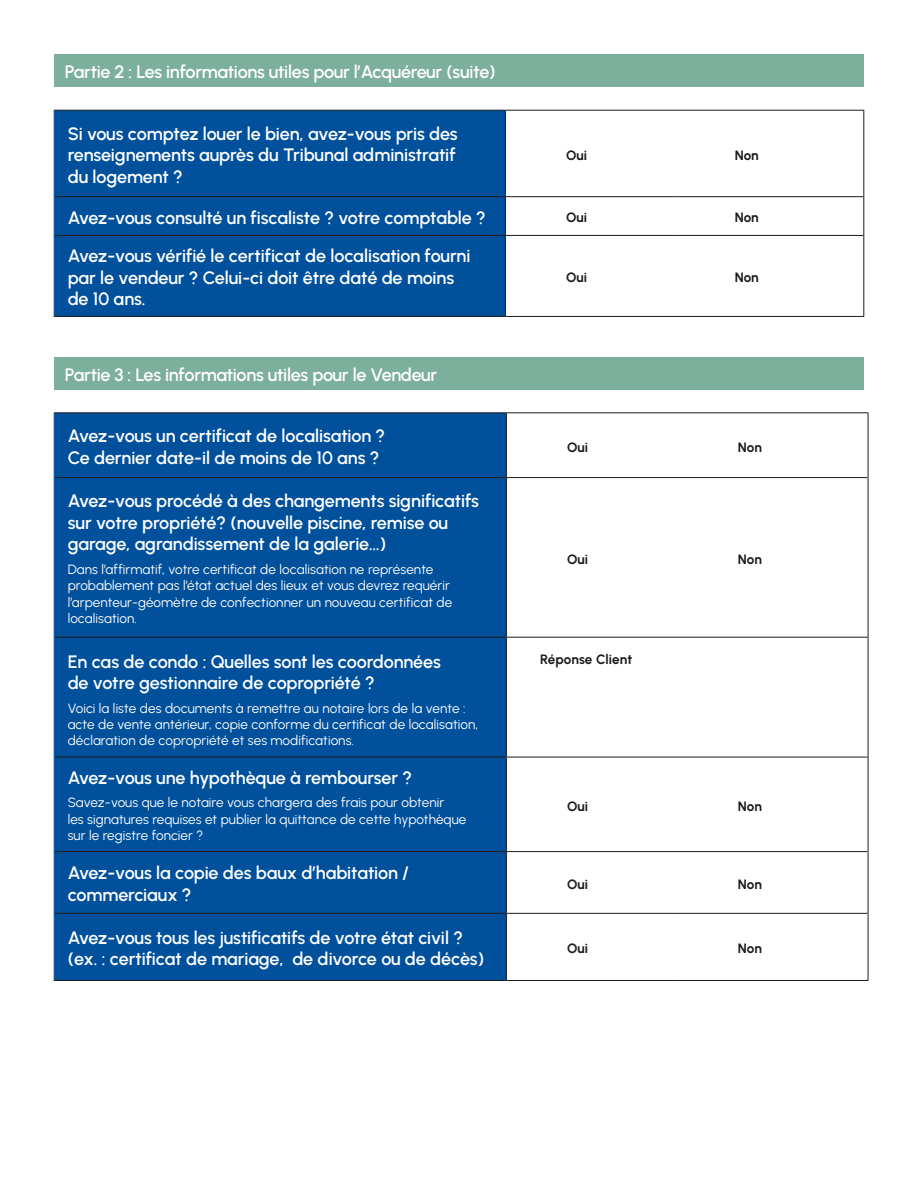
<style>
.page{position:relative;width:918px;height:1188px;background:#fff}
.page>*{position:absolute;margin:0;border:0;box-sizing:border-box;transform-origin:0 0}
.t1{font:600 18px/21.6px "Urbanist";letter-spacing:-.01em;color:#fff}
.t2{font:13.5px/16.5px "Urbanist";letter-spacing:.005em;color:#fff}
.t3{font:700 13.5px "Urbanist";color:#1c1c1c}
</style>
<div class="page">
<div style="left:54px;top:54px;width:810px;height:33px;background:#7daf9d"></div>
<div style="left:54px;top:357px;width:810px;height:33px;background:#7daf9d"></div>
<div style="left:55px;top:111px;width:450px;height:205px;background:#01509c"></div>
<svg style="left:506px;top:197px;width:357px;height:119px"></svg>
<hr style="left:54px;top:110px;width:451px;height:1px;background:#1c1c1c">
<hr style="left:55px;top:196px;width:450px;height:1px;background:#1c1c1c">
<hr style="left:55px;top:235px;width:450px;height:1px;background:#1c1c1c">
<hr style="left:54px;top:316px;width:451px;height:1px;background:#1c1c1c">
<hr style="left:54px;top:111px;width:1px;height:86px;background:#01509c">
<hr style="left:54px;top:197px;width:1px;height:38px;background:#01509c">
<hr style="left:54px;top:235px;width:1px;height:81px;background:#01509c">
<hr style="left:505px;top:110px;width:169px;height:1px;background:#1c1c1c">
<hr style="left:674px;top:110px;width:190px;height:1px;background:#1c1c1c">
<hr style="left:505px;top:196px;width:169px;height:1px;background:#1c1c1c">
<hr style="left:674px;top:196px;width:189px;height:1px;background:#1c1c1c">
<hr style="left:505px;top:235px;width:169px;height:1px;background:#1c1c1c">
<hr style="left:674px;top:235px;width:189px;height:1px;background:#1c1c1c">
<hr style="left:505px;top:316px;width:169px;height:1px;background:#1c1c1c">
<hr style="left:674px;top:316px;width:190px;height:1px;background:#1c1c1c">
<hr style="left:505px;top:111px;width:1px;height:85px;background:#1c1c1c">
<hr style="left:505px;top:197px;width:1px;height:38px;background:#1c1c1c">
<hr style="left:505px;top:236px;width:1px;height:80px;background:#1c1c1c">
<hr style="left:863px;top:111px;width:1px;height:86px;background:#1c1c1c">
<hr style="left:863px;top:197px;width:1px;height:38px;background:#1c1c1c">
<hr style="left:863px;top:235px;width:1px;height:81px;background:#1c1c1c">
<div style="left:55px;top:413px;width:451px;height:567px;background:#01509c"></div>
<svg style="left:507px;top:413px;width:361px;height:567px"></svg>
<hr style="left:54px;top:412px;width:452px;height:1px;background:#1c1c1c">
<hr style="left:55px;top:477px;width:451px;height:1px;background:#1c1c1c">
<hr style="left:55px;top:637px;width:451px;height:1px;background:#1c1c1c">
<hr style="left:55px;top:757px;width:451px;height:1px;background:#1c1c1c">
<hr style="left:55px;top:851px;width:451px;height:1px;background:#1c1c1c">
<hr style="left:55px;top:913px;width:451px;height:1px;background:#1c1c1c">
<hr style="left:54px;top:980px;width:452px;height:1px;background:#1c1c1c">
<hr style="left:54px;top:413px;width:1px;height:65px;background:#01509c">
<hr style="left:54px;top:478px;width:1px;height:159px;background:#01509c">
<hr style="left:54px;top:637px;width:1px;height:120px;background:#01509c">
<hr style="left:54px;top:757px;width:1px;height:95px;background:#01509c">
<hr style="left:54px;top:852px;width:1px;height:61px;background:#01509c">
<hr style="left:54px;top:913px;width:1px;height:67px;background:#01509c">
<hr style="left:506px;top:412px;width:171px;height:1px;background:#1c1c1c">
<hr style="left:677px;top:412px;width:191px;height:1px;background:#1c1c1c">
<hr style="left:506px;top:477px;width:171px;height:1px;background:#1c1c1c">
<hr style="left:677px;top:477px;width:191px;height:1px;background:#1c1c1c">
<hr style="left:506px;top:637px;width:171px;height:1px;background:#1c1c1c">
<hr style="left:677px;top:637px;width:191px;height:1px;background:#1c1c1c">
<hr style="left:506px;top:757px;width:171px;height:1px;background:#1c1c1c">
<hr style="left:677px;top:757px;width:191px;height:1px;background:#1c1c1c">
<hr style="left:506px;top:851px;width:171px;height:1px;background:#1c1c1c">
<hr style="left:677px;top:851px;width:191px;height:1px;background:#1c1c1c">
<hr style="left:506px;top:913px;width:171px;height:1px;background:#1c1c1c">
<hr style="left:677px;top:913px;width:191px;height:1px;background:#1c1c1c">
<hr style="left:506px;top:980px;width:171px;height:1px;background:#1c1c1c">
<hr style="left:677px;top:980px;width:191px;height:1px;background:#1c1c1c">
<hr style="left:506px;top:413px;width:1px;height:64px;background:#1c1c1c">
<hr style="left:506px;top:478px;width:1px;height:159px;background:#1c1c1c">
<hr style="left:506px;top:638px;width:1px;height:119px;background:#1c1c1c">
<hr style="left:506px;top:757px;width:1px;height:94px;background:#1c1c1c">
<hr style="left:506px;top:852px;width:1px;height:61px;background:#1c1c1c">
<hr style="left:506px;top:914px;width:1px;height:66px;background:#1c1c1c">
<hr style="left:868px;top:413px;width:1px;height:65px;background:#1c1c1c">
<hr style="left:868px;top:478px;width:1px;height:159px;background:#1c1c1c">
<hr style="left:868px;top:637px;width:1px;height:120px;background:#1c1c1c">
<hr style="left:868px;top:757px;width:1px;height:95px;background:#1c1c1c">
<hr style="left:868px;top:852px;width:1px;height:61px;background:#1c1c1c">
<hr style="left:868px;top:913px;width:1px;height:67px;background:#1c1c1c">
<p class="t1" style="left:65px;top:60px;width:432px">Partie 2 : Les informations utiles pour l’Acquéreur (suite)</p>
<p class="t1" style="left:68px;top:122px;width:392px;text-align:justify">Si vous comptez louer le bien, avez-vous pris des renseignements auprès du Tribunal administratif du logement ?</p>
<p class="t3" style="left:566px;top:146px;width:22px">Oui</p>
<p class="t3" style="left:735px;top:146px;width:26px">Non</p>
<p class="t1" style="left:68px;top:206px;width:420px">Avez-vous consulté un fiscaliste ? votre comptable ?</p>
<p class="t3" style="left:566px;top:209px;width:22px">Oui</p>
<p class="t3" style="left:735px;top:209px;width:26px">Non</p>
<p class="t1" style="left:68px;top:245px;width:404px">Avez-vous vérifié le certificat de localisation fourni par le vendeur ? Celui-ci doit être daté de moins de 10 ans.</p>
<p class="t3" style="left:566px;top:269px;width:22px">Oui</p>
<p class="t3" style="left:735px;top:269px;width:26px">Non</p>
<p class="t1" style="left:65px;top:363px;width:374px">Partie 3 : Les informations utiles pour le Vendeur</p>
<p class="t1" style="left:68px;top:425px;width:319px">Avez-vous un certificat de localisation ?<br>Ce dernier date-il de moins de 10 ans ?</p>
<p class="t1" style="left:68px;top:490px;width:413px">Avez-vous procédé à des changements significatifs sur votre propriété? (nouvelle piscine, remise ou garage, agrandissement de la galerie…)</p>
<p class="t2" style="left:68px;top:560px;width:386px">Dans l’affirmatif, votre certificat de localisation ne représente probablement pas l’état actuel des lieux et vous devrez requérir l’arpenteur-géomètre de confectionner un nouveau certificat de localisation.</p>
<p class="t1" style="left:68px;top:650px;width:375px">En cas de condo : Quelles sont les coordonnées de votre gestionnaire de copropriété ?</p>
<p class="t2" style="left:68px;top:699px;width:412px">Voici la liste des documents à remettre au notaire lors de la vente : acte de vente antérieur, copie conforme du certificat de localisation, déclaration de copropriété et ses modifications.</p>
<p class="t3" style="left:567px;top:438px;width:22px">Oui</p>
<p class="t3" style="left:738px;top:438px;width:26px">Non</p>
<p class="t3" style="left:567px;top:550px;width:22px">Oui</p>
<p class="t3" style="left:738px;top:550px;width:26px">Non</p>
<p class="t3" style="left:540px;top:650px;width:93px">Réponse Client</p>
<p class="t1" style="left:68px;top:766px;width:346px">Avez-vous une hypothèque à rembourser ?</p>
<p class="t2" style="left:68px;top:794px;width:400px">Savez-vous que le notaire vous chargera des frais pour obtenir<br>les signatures requises et publier la quittance de cette hypothèque sur le registre foncier ?</p>
<p class="t3" style="left:567px;top:797px;width:22px">Oui</p>
<p class="t3" style="left:738px;top:797px;width:26px">Non</p>
<p class="t1" style="left:68px;top:862px;width:343px">Avez-vous la copie des baux d’habitation / commerciaux ?</p>
<p class="t3" style="left:567px;top:875px;width:22px">Oui</p>
<p class="t3" style="left:738px;top:875px;width:26px">Non</p>
<p class="t1" style="left:68px;top:926px;width:418px">Avez-vous tous les justificatifs de votre état civil ? (ex. : certificat de mariage, de divorce ou de décès)</p>
<p class="t3" style="left:567px;top:940px;width:22px">Oui</p>
<p class="t3" style="left:738px;top:940px;width:26px">Non</p>
</div>
